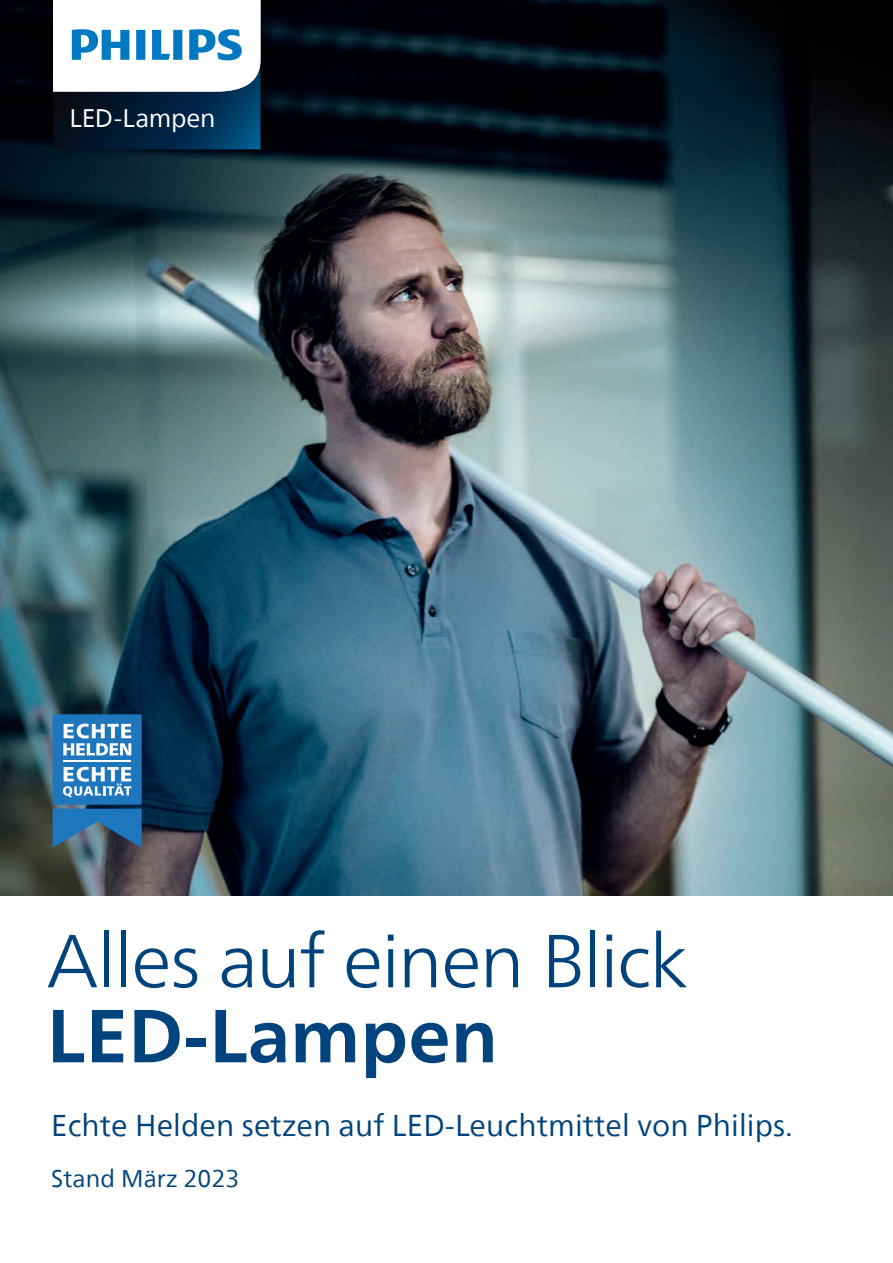
<style>
.page{position:relative;width:893px;height:1263px;background:#fff}
.page>*{position:absolute;margin:0;border:0;box-sizing:border-box;transform-origin:0 0}
.t1{font:300 75px "Neue Frutiger World";letter-spacing:-.02em;color:#01437c}
.t2{font:700 75px "Neue Frutiger World";letter-spacing:.005em;color:#01437c}
.t3{font:30px "Neue Frutiger World";letter-spacing:.005em;color:#01437c}
.t4{font:25.35px "Neue Frutiger World";letter-spacing:-.01em;color:#fff}
.t5{font:24px "Neue Frutiger World";letter-spacing:.005em;color:#01437c}
</style>
<div class="page">
<img style="left:0;top:0;width:893px;height:895px">
<img style="left:28px;top:0;width:257px;height:158px">
<svg style="left:53px;top:0;width:207px;height:149px"></svg>
<svg style="left:53px;top:714px;width:89px;height:134px;background:#4888bb"></svg>
<p class="t4" style="left:69px;top:98px;width:148px">LED-Lampen</p>
<h1 class="t1" style="left:47px;top:902px;width:642px">Alles auf einen Blick</h1>
<h1 class="t2" style="left:47px;top:970px;width:453px">LED-Lampen</h1>
<p class="t3" style="left:51px;top:1102px;width:743px">Echte Helden setzen auf LED-Leuchtmittel von Philips.</p>
<p class="t5" style="left:51px;top:1160px;width:190px">Stand März 2023</p>
</div>
